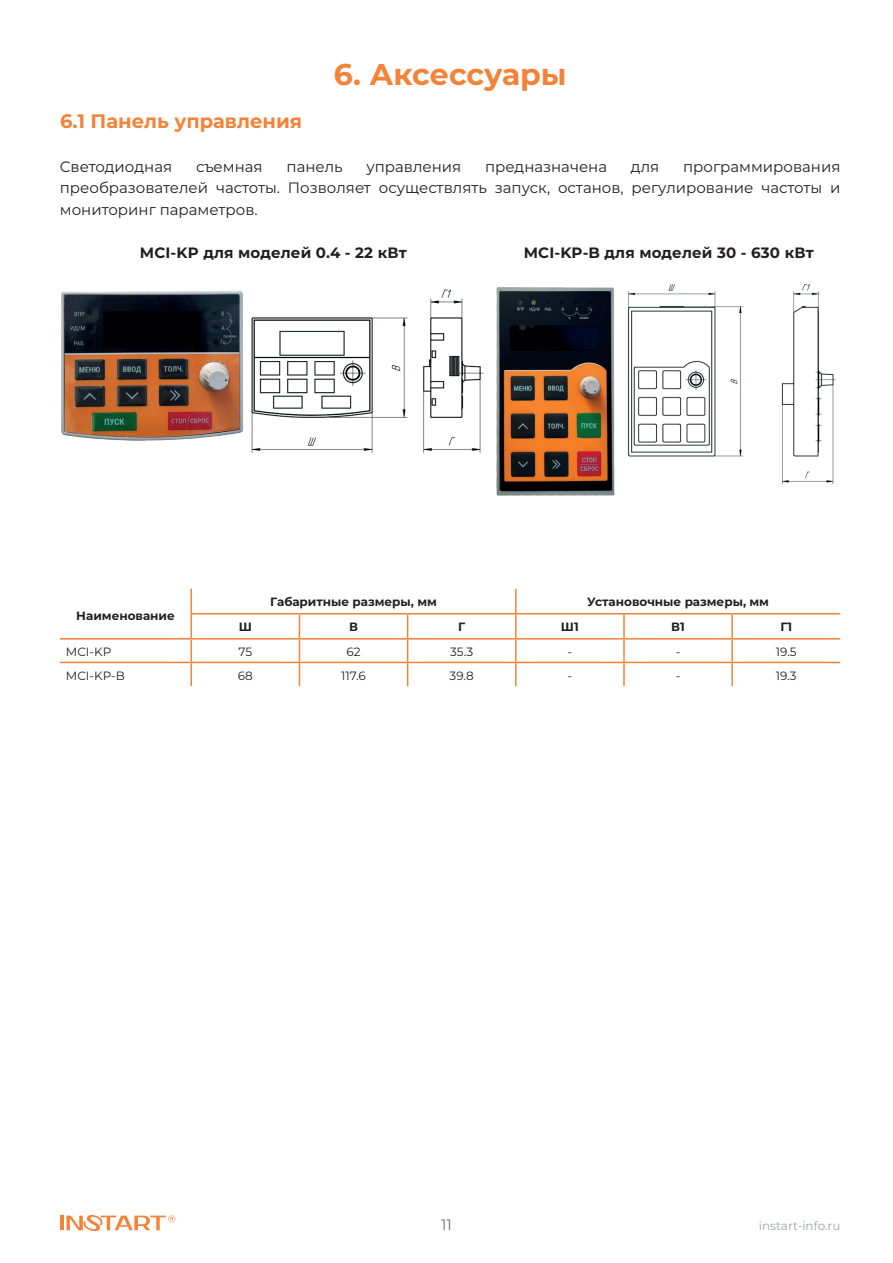
<style>
.page{position:relative;width:893px;height:1263px;background:#fff}
.page>*{position:absolute;margin:0;border:0;box-sizing:border-box;transform-origin:0 0}
.t1{font:700 30px "Montserrat";letter-spacing:-.005em;color:#f48237}
.t2{font:700 19.5px "Montserrat";color:#f48237}
.t3{font:15px/21.6px "Montserrat";color:#231f20;text-align:justify}
.t4{font:700 15px "Montserrat";letter-spacing:.01em;color:#231f20}
.t5{font:15px "Montserrat";color:#6c6d70}
.t6{font:700 12px "Montserrat";color:#231f20}
.t7{font:12px "Montserrat";color:#231f20}
.t8{font:12px "Montserrat";color:#a1a3a6}
</style>
<div class="page">
<hr style="left:60px;top:1215px;width:3px;height:15px;background:#f48237">
<svg style="left:66px;top:1214px;width:109px;height:17px"></svg>
<img style="left:496px;top:287px;width:119px;height:209px">
<img style="left:61px;top:290px;width:183px;height:151px">
<img style="left:251px;top:289px;width:233px;height:164px">
<hr style="left:515px;top:589px;width:2px;height:24px;background:#f48237">
<hr style="left:191px;top:613px;width:108px;height:1px;background:#f48237">
<hr style="left:299px;top:613px;width:109px;height:1px;background:#f48237">
<hr style="left:408px;top:613px;width:108px;height:1px;background:#f48237">
<hr style="left:516px;top:613px;width:108px;height:1px;background:#f48237">
<hr style="left:515px;top:614px;width:2px;height:24px;background:#f48237">
<hr style="left:624px;top:613px;width:108px;height:1px;background:#f48237">
<hr style="left:623px;top:614px;width:2px;height:24px;background:#f48237">
<hr style="left:732px;top:613px;width:108px;height:1px;background:#f48237">
<hr style="left:731px;top:614px;width:2px;height:24px;background:#f48237">
<hr style="left:60px;top:638px;width:131px;height:1px;background:#f48237">
<hr style="left:191px;top:638px;width:108px;height:1px;background:#f48237">
<hr style="left:299px;top:638px;width:109px;height:1px;background:#f48237">
<hr style="left:408px;top:638px;width:108px;height:1px;background:#f48237">
<hr style="left:516px;top:638px;width:108px;height:1px;background:#f48237">
<hr style="left:515px;top:639px;width:2px;height:23px;background:#f48237">
<hr style="left:624px;top:638px;width:108px;height:1px;background:#f48237">
<hr style="left:623px;top:639px;width:2px;height:23px;background:#f48237">
<hr style="left:732px;top:638px;width:108px;height:1px;background:#f48237">
<hr style="left:731px;top:639px;width:2px;height:23px;background:#f48237">
<hr style="left:60px;top:662px;width:131px;height:1px;background:#f48237">
<hr style="left:191px;top:662px;width:108px;height:1px;background:#f48237">
<svg style="left:191px;top:589px;width:1px;height:97px"></svg>
<hr style="left:299px;top:662px;width:109px;height:1px;background:#f48237">
<svg style="left:299px;top:614px;width:1px;height:72px"></svg>
<hr style="left:408px;top:662px;width:108px;height:1px;background:#f48237">
<svg style="left:407px;top:614px;width:1px;height:72px"></svg>
<hr style="left:516px;top:662px;width:108px;height:1px;background:#f48237">
<hr style="left:515px;top:663px;width:2px;height:23px;background:#f48237">
<hr style="left:624px;top:662px;width:108px;height:1px;background:#f48237">
<hr style="left:623px;top:663px;width:2px;height:23px;background:#f48237">
<hr style="left:732px;top:662px;width:108px;height:1px;background:#f48237">
<hr style="left:731px;top:663px;width:2px;height:23px;background:#f48237">
<img style="left:627px;top:284px;width:209px;height:201px">
<h1 class="t1" style="left:334px;top:53px;width:234px">6. Аксессуары</h1>
<h2 class="t2" style="left:60px;top:107px;width:244px">6.1 Панель управления</h2>
<p class="t3" style="left:60px;top:155px;width:114px">Светодиодная</p>
<p class="t3" style="left:196px;top:155px;width:68px">съемная</p>
<p class="t3" style="left:287px;top:155px;width:58px">панель</p>
<p class="t3" style="left:366px;top:155px;width:96px">управления</p>
<p class="t3" style="left:485px;top:155px;width:123px">предназначена</p>
<p class="t3" style="left:631px;top:155px;width:30px">для</p>
<p class="t3" style="left:60px;top:155px;width:782px;text-indent:623px">программирования преобразователей частоты. Позволяет осуществлять запуск, останов, регулирование частоты и мониторинг параметров.</p>
<p class="t4" style="left:140px;top:242px;width:268px">MCI-KP для моделей 0.4 - 22 кВт</p>
<p class="t4" style="left:524px;top:242px;width:292px">MCI-KP-B для моделей 30 - 630 кВт</p>
<p class="t6" style="left:76px;top:607px;width:100px">Наименование</p>
<p class="t6" style="left:270px;top:593px;width:168px">Габаритные размеры, мм</p>
<p class="t6" style="left:587px;top:593px;width:184px">Установочные размеры, мм</p>
<p class="t6" style="left:239px;top:618px;width:15px">Ш</p>
<p class="t6" style="left:349px;top:618px;width:10px">В</p>
<p class="t6" style="left:458px;top:618px;width:9px">Г</p>
<p class="t6" style="left:561px;top:618px;width:19px">Ш1</p>
<p class="t6" style="left:671px;top:618px;width:15px">В1</p>
<p class="t6" style="left:780px;top:618px;width:13px">Г1</p>
<p class="t7" style="left:66px;top:644px;width:47px">MCI-KP</p>
<p class="t7" style="left:239px;top:644px;width:15px">75</p>
<p class="t7" style="left:346px;top:644px;width:16px">62</p>
<p class="t7" style="left:450px;top:644px;width:24px">35.3</p>
<p class="t7" style="left:568px;top:644px;width:6px">-</p>
<p class="t7" style="left:676px;top:644px;width:6px">-</p>
<p class="t7" style="left:776px;top:644px;width:22px">19.5</p>
<p class="t7" style="left:66px;top:667px;width:61px">MCI-KP-B</p>
<p class="t7" style="left:238px;top:667px;width:16px">68</p>
<p class="t7" style="left:341px;top:667px;width:26px">117.6</p>
<p class="t7" style="left:450px;top:667px;width:26px">39.8</p>
<p class="t7" style="left:568px;top:667px;width:6px">-</p>
<p class="t7" style="left:676px;top:667px;width:6px">-</p>
<p class="t7" style="left:776px;top:667px;width:22px">19.3</p>
<p class="t5" style="left:441px;top:1214px;width:12px">11</p>
<p class="t8" style="left:759px;top:1217px;width:83px">instart-info.ru</p>
</div>
